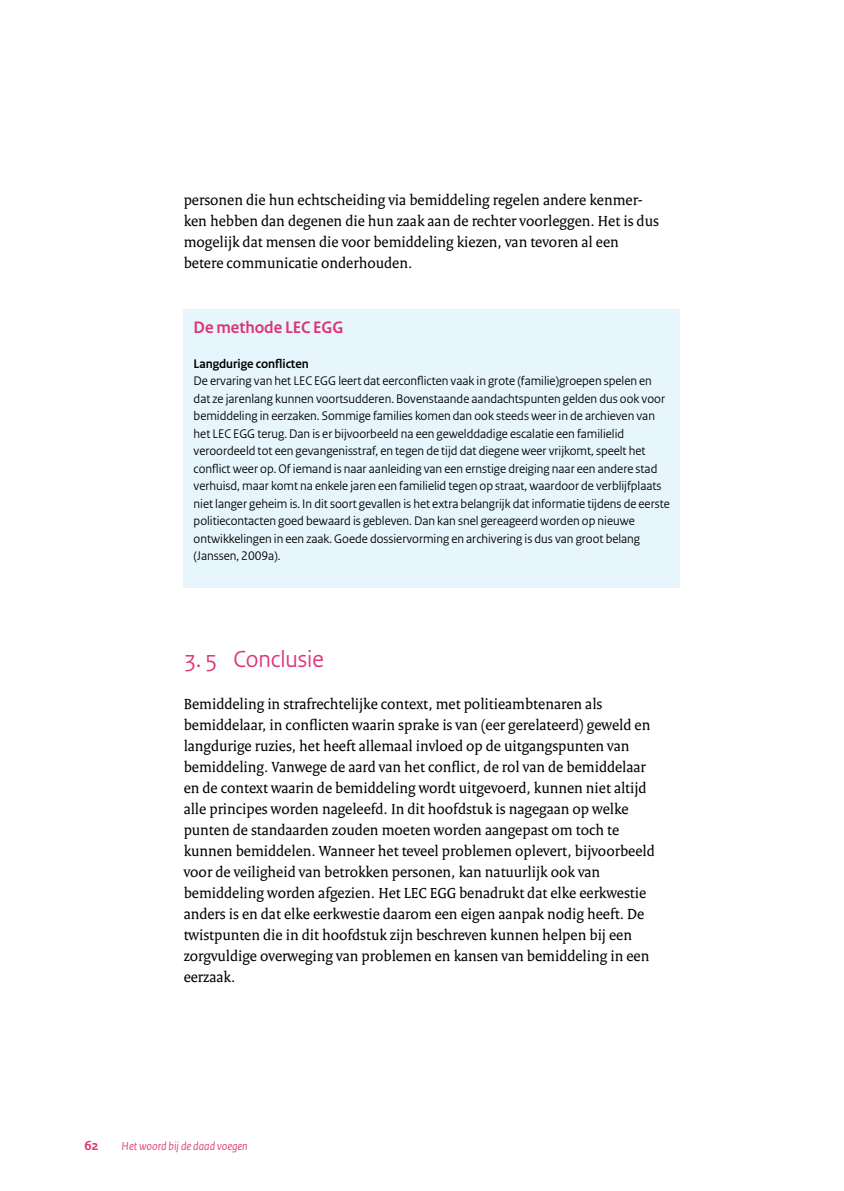
<style>
.page{position:relative;width:844px;height:1191px;background:#fff}
.page>*{position:absolute;margin:0;border:0;box-sizing:border-box;transform-origin:0 0}
.t1{font:24.5px "Rijksoverheid Sans";color:#de3476}
.t2{font:700 17.5px "Rijksoverheid Sans";color:#de3476}
.t3{font:15.75px/21px "Rijksoverheid Serif";color:#000}
.t4{font:700 14px "Rijksoverheid Sans";color:#de3476}
.t5{font:13.12px/17.5px "Rijksoverheid Sans";color:#000}
.t6{font:700 13.12px "Rijksoverheid Sans";color:#000}
.t7{font:italic 12.25px "Rijksoverheid Sans";color:#de3476}
</style>
<div class="page">
<div style="left:184px;top:310px;width:496px;height:278px;background:#e7f6fd"></div>
<p class="t3" style="left:184px;top:189px;width:476px">personen die hun echtscheiding via bemiddeling regelen andere kenmer&shy;ken hebben dan degenen die hun zaak aan de rechter voorleggen. Het is dus mogelijk dat mensen die voor bemiddeling kiezen, van tevoren al een betere communicatie onderhouden.</p>
<p class="t2" style="left:193px;top:317px;width:151px">De methode LEC EGG</p>
<p class="t6" style="left:193px;top:356px;width:117px">Langdurige conflicten</p>
<p class="t5" style="left:193px;top:372px;width:477px">De ervaring van het LEC EGG leert dat eerconflicten vaak in grote (familie)groepen spelen en dat ze jarenlang kunnen voortsudderen. Bovenstaande aandachtspunten gelden dus ook voor bemiddeling in eerzaken. Sommige families komen dan ook steeds weer in de archieven van het LEC EGG terug. Dan is er bijvoorbeeld na een gewelddadige escalatie een familielid veroordeeld tot een gevangenisstraf, en tegen de tijd dat diegene weer vrijkomt, speelt het conflict weer op. Of iemand is naar aanleiding van een ernstige dreiging naar een andere stad verhuisd, maar komt na enkele jaren een familielid tegen op straat, waardoor de verblijfplaats niet langer geheim is. In dit soort gevallen is het extra belangrijk dat informatie tijdens de eerste politiecontacten goed bewaard is gebleven. Dan kan snel gereageerd worden op nieuwe ontwikkelingen in een zaak. Goede dossiervorming en archivering is dus van groot belang (Janssen, 2009a).</p>
<h1 class="t1" style="left:184px;top:644px;width:141px">3. 5 Conclusie</h1>
<p class="t3" style="left:184px;top:693px;width:472px">Bemiddeling in strafrechtelijke context, met politieambtenaren als bemiddelaar, in conflicten waarin sprake is van (eer gerelateerd) geweld en langdurige ruzies, het heeft allemaal invloed op de uitgangspunten van bemiddeling. Vanwege de aard van het conflict, de rol van de bemiddelaar en de context waarin de bemiddeling wordt uitgevoerd, kunnen niet altijd alle principes worden nageleefd. In dit hoofdstuk is nagegaan op welke punten de standaarden zouden moeten worden aangepast om toch te kunnen bemiddelen. Wanneer het teveel problemen oplevert, bijvoorbeeld voor de veiligheid van betrokken personen, kan natuurlijk ook van bemiddeling worden afgezien. Het LEC EGG benadrukt dat elke eerkwestie anders is en dat elke eerkwestie daarom een eigen aanpak nodig heeft. De twistpunten die in dit hoofdstuk zijn beschreven kunnen helpen bij een zorgvuldige overweging van problemen en kansen van bemiddeling in een eerzaak.</p>
<p class="t4" style="left:84px;top:1137px;width:16px">62</p>
<p class="t7" style="left:122px;top:1139px;width:128px">Het woord bij de daad voegen</p>
</div>
